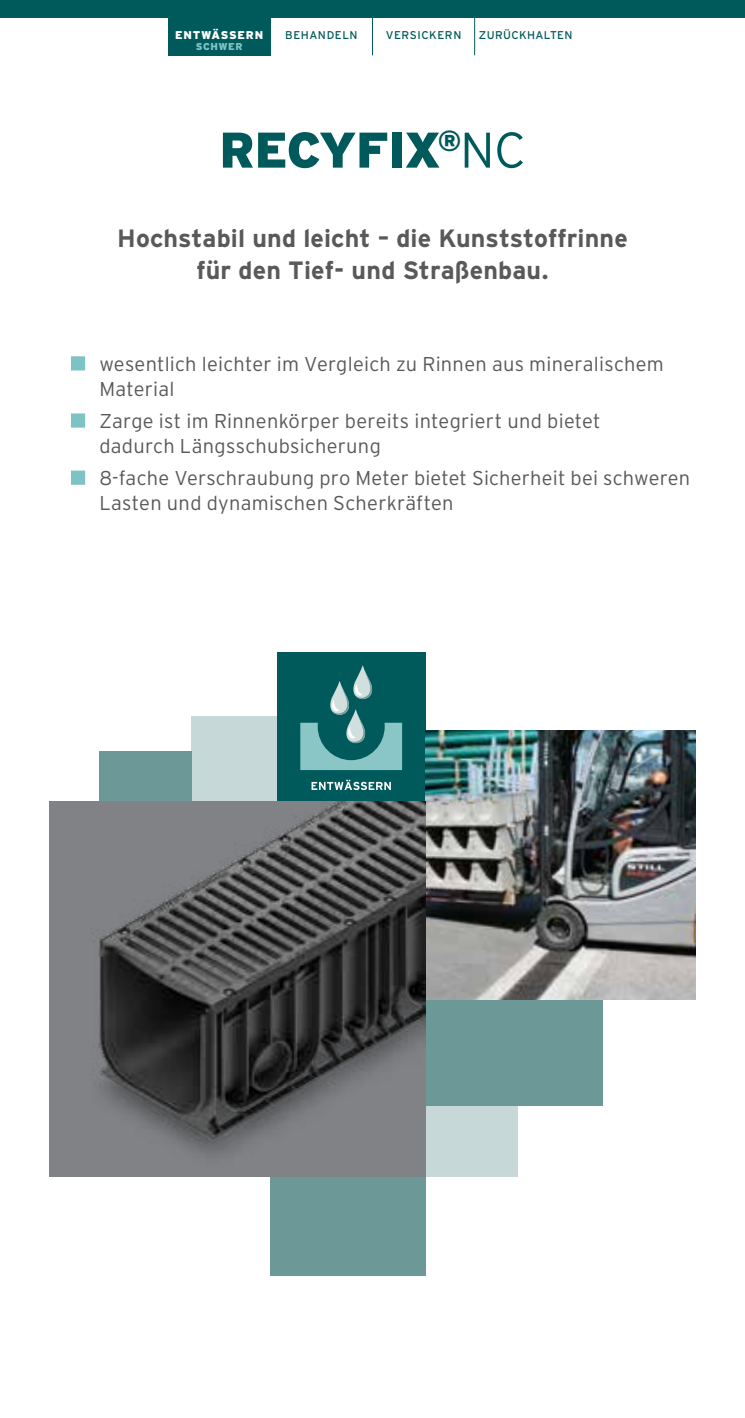
<style>
.page{position:relative;width:745px;height:1418px;background:#fff}
.page>*{position:absolute;margin:0;border:0;box-sizing:border-box;transform-origin:0 0}
.t1{font:900 50px "Interstate";letter-spacing:-.02em;color:#00595a}
.t2{font:700 25px/32.5px "Interstate";letter-spacing:.005em;color:#58595b;text-align:center}
.t3{font:300 20px/25px "Interstate";letter-spacing:.015em;color:#58595b}
.t4{font:11.25px "Interstate";letter-spacing:.045em;color:#00595a}
.t5{font:900 11.25px "Interstate";letter-spacing:.065em;color:#fff}
.t6{font:900 10px "Interstate";letter-spacing:.055em;color:#7ec3c3}
.s1{font-weight:300}
</style>
<div class="page">
<div style="left:0;top:0;width:744px;height:18px;background:#00595a"></div>
<div style="left:168px;top:0;width:102px;height:55px;background:#00595a"></div>
<hr style="left:372px;top:0;width:1px;height:55px;background:#00595a">
<hr style="left:474px;top:0;width:1px;height:55px;background:#00595a">
<hr style="left:270px;top:0;width:1px;height:55px;background:#00595a">
<div style="left:71px;top:356px;width:14px;height:14px;background:#7ec3c3;border:1px solid #7ec3c3"></div>
<div style="left:71px;top:413px;width:14px;height:14px;background:#7ec3c3;border:1px solid #7ec3c3"></div>
<div style="left:71px;top:470px;width:14px;height:15px;background:#7ec3c3;border:1px solid #7ec3c3"></div>
<div style="left:191px;top:716px;width:85px;height:85px;background:#c6d8d7"></div>
<div style="left:99px;top:751px;width:92px;height:50px;background:#6c9898"></div>
<div style="left:270px;top:1176px;width:155px;height:99px;background:#6c9898"></div>
<div style="left:425px;top:999px;width:177px;height:107px;background:#6c9898"></div>
<div style="left:425px;top:1106px;width:92px;height:70px;background:#c6d8d7"></div>
<div style="left:276px;top:652px;width:149px;height:149px;background:#00595a"></div>
<svg style="left:300px;top:666px;width:102px;height:104px"></svg>
<svg style="left:311px;top:779px;width:79px;height:11px"></svg>
<img style="left:425px;top:730px;width:269px;height:269px">
<img style="left:50px;top:801px;width:375px;height:375px">
<p class="t5" style="left:175px;top:28px;width:89px">ENTWÄSSERN</p>
<p class="t4" style="left:285px;top:29px;width:74px">BEHANDELN</p>
<p class="t4" style="left:385px;top:29px;width:77px">VERSICKERN</p>
<p class="t6" style="left:195px;top:40px;width:49px">SCHWER</p>
<p class="t4" style="left:478px;top:29px;width:95px">ZURÜCKHALTEN</p>
<h1 class="t1" style="left:219px;top:121px;width:307px">RECYFIX<sup>®</sup><span class="s1">NC</span></h1>
<p class="t2" style="left:117px;top:222px;width:512px">Hochstabil und leicht – die Kunststoffrinne für den Tief- und Straßenbau.</p>
<p class="t3" style="left:99px;top:351px;width:565px">wesentlich leichter im Vergleich zu Rinnen aus mineralischem<br>Material</p>
<p class="t3" style="left:99px;top:408px;width:502px">Zarge ist im Rinnenkörper bereits integriert und bietet dadurch Längsschubsicherung</p>
<p class="t3" style="left:99px;top:465px;width:592px">8-fache Verschraubung pro Meter bietet Sicherheit bei schweren<br>Lasten und dynamischen Scherkräften</p>
</div>
